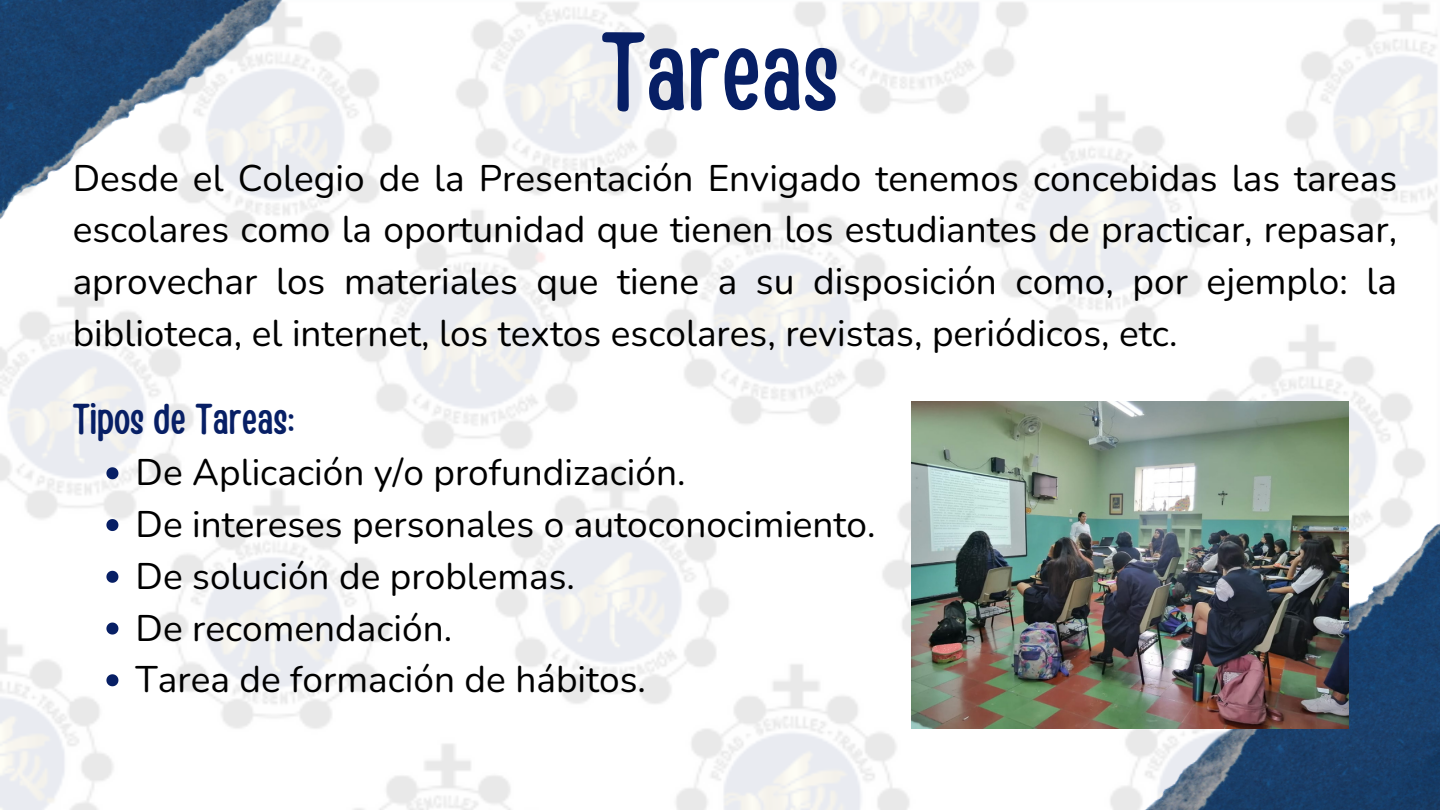
<style>
.page{position:relative;width:1440px;height:810px;background:#fff}
.page>*{position:absolute;margin:0;border:0;box-sizing:border-box;transform-origin:0 0}
.t1{font:111px "Handy Casual Condensed";color:#071f65}
.t2{font:43px "Handy Casual Condensed";color:#071f65}
.t3{font:37px/51.8px "Nunito";color:#000;text-align:justify}
</style>
<div class="page">
<img style="left:0;top:0;width:582px;height:584px">
<img style="left:896px;top:17px;width:544px;height:793px">
<svg style="left:106px;top:467px;width:12px;height:12px"></svg>
<svg style="left:106px;top:519px;width:12px;height:12px"></svg>
<svg style="left:106px;top:571px;width:12px;height:12px"></svg>
<svg style="left:106px;top:623px;width:12px;height:12px"></svg>
<svg style="left:106px;top:674px;width:12px;height:12px"></svg>
<img style="left:912px;top:402px;width:436px;height:327px">
<p class="t1" style="left:601px;top:-1px;width:239px">Tareas</p>
<p class="t3" style="left:73px;top:152px;width:1326px">Desde el Colegio de la Presentación Envigado tenemos concebidas las tareas escolares como la oportunidad que tienen los estudiantes de practicar, repasar, aprovechar los materiales que tiene a su disposición como, por ejemplo: la biblioteca, el internet, los textos escolares, revistas, periódicos, etc.</p>
<p class="t2" style="left:73px;top:391px;width:223px">Tipos de Tareas:</p>
<p class="t3" style="left:136px;top:447px;width:552px">De Aplicación y/o profundización.</p>
<p class="t3" style="left:136px;top:499px;width:741px">De intereses personales o autoconocimiento.</p>
<p class="t3" style="left:136px;top:551px;width:441px">De solución de problemas.</p>
<p class="t3" style="left:136px;top:602px;width:318px">De recomendación.</p>
<p class="t3" style="left:136px;top:654px;width:512px">Tarea de formación de hábitos.</p>
</div>
